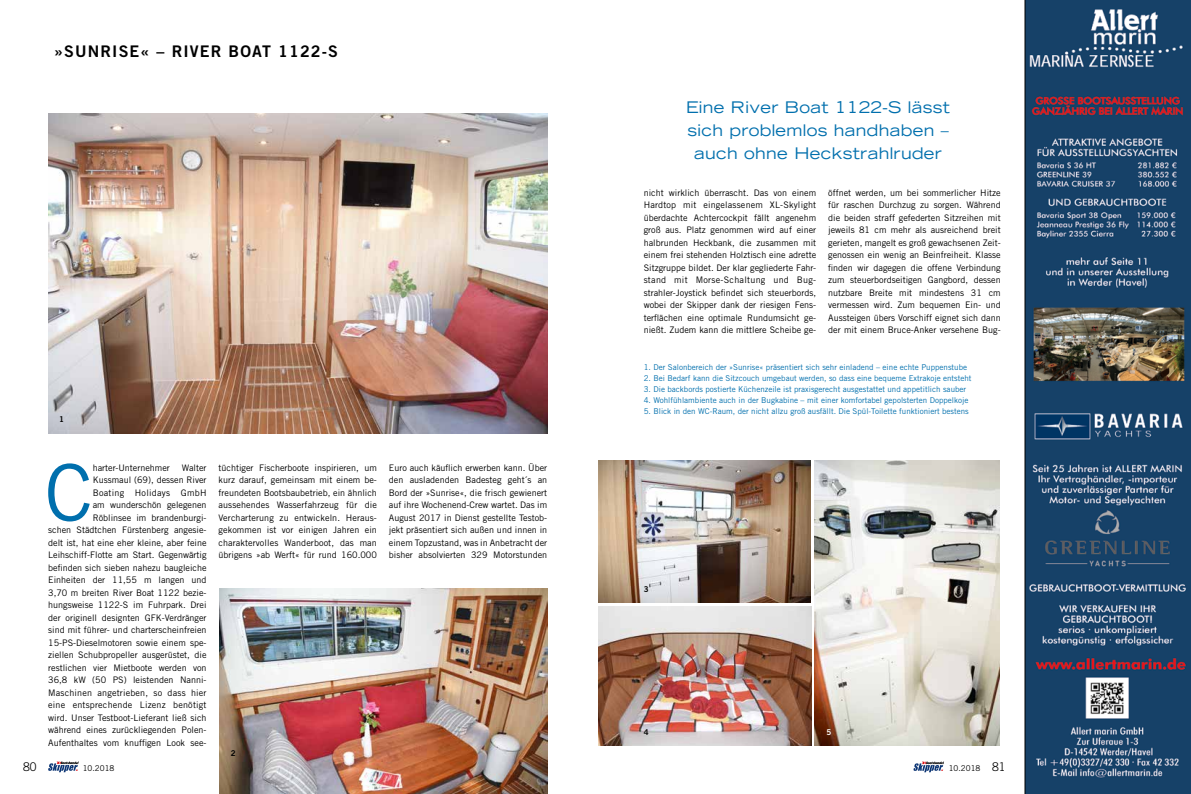
<style>
.page{position:relative;width:1191px;height:794px;background:#fff}
.page>*{position:absolute;margin:0;border:0;box-sizing:border-box;transform-origin:0 0}
.t1{font:78.3px "Trade Gothic LT Std";color:#006fad}
.t2{font:expanded 16px/23px "Trade Gothic LT Std";letter-spacing:.02em;color:#006fad;text-align:center}
.t3{font:16px "Trade Gothic LT Std Bd 2";letter-spacing:.07em;color:#000}
.t4{font:300 12px "Trade Gothic LT Std";color:#000}
.t5{font:9px/12.5px "Trade Gothic LT Std";color:#000;text-align:justify}
.t6{font:8px "Trade Gothic LT Std";color:#006fad}
.t7{font:8px "Trade Gothic LT Std";color:#000}
.t8{font:8px "Trade Gothic LT Std Bd 2";color:#000}
.t9{font:8px "Trade Gothic LT Std Bd 2";color:#fff}
.s1{font-weight:300;font-size:12px}
</style>
<div class="page">
<img style="left:1025px;top:0;width:166px;height:794px">
<img style="left:599px;top:606px;width:212px;height:140px">
<img style="left:814px;top:461px;width:185px;height:285px">
<img style="left:599px;top:460px;width:211px;height:143px">
<img style="left:48px;top:113px;width:499px;height:320px">
<img style="left:219px;top:589px;width:328px;height:205px">
<hr style="left:1024px;top:0;width:1px;height:794px;background:#000">
<svg style="left:48px;top:761px;width:31px;height:11px"></svg>
<svg style="left:913px;top:761px;width:31px;height:11px"></svg>
<h2 class="t3" style="left:54px;top:41px;width:285px">»SUNRISE« – RIVER BOAT 1122-S</h2>
<p class="t8" style="left:59px;top:414px;width:6px">1</p>
<p class="t5" style="left:48px;top:461px;width:160px;text-align:right">Walter<br>Kussmaul (69), dessen River<br>Boating Holidays GmbH<br>am wunderschön gelegenen<br>Röblinsee im brandenburgi-<br>schen Städtchen Fürstenberg angesie&shy;delt ist, hat eine eher kleine, aber feine Leihschiff-Flotte am Start. Gegenwärtig befinden sich sieben nahezu baugleiche Einheiten der 11,55 m langen und 3,70 m breiten River Boat 1122 bezie&shy;hungsweise 1122-S im Fuhrpark. Drei der originell designten GFK-Verdränger sind mit führer- und charterscheinfreien 15-PS-Dieselmotoren sowie einem spe&shy;ziellen Schubpropeller ausgerüstet, die restlichen vier Mietboote werden von 36,8 kW (50 PS) leistenden Nanni-Maschinen angetrieben, so dass hier eine entsprechende Lizenz benötigt wird. Unser Testboot-Lieferant ließ sich während eines zurückliegenden Polen-Aufenthaltes vom knuffigen Look see-</p>
<p class="t5" style="left:218px;top:461px;width:160px">tüchtiger Fischerboote inspirieren, um kurz darauf, gemeinsam mit einem be&shy;freundeten Bootsbaubetrieb, ein ähnlich aussehendes Wasserfahrzeug für die Vercharterung zu entwickeln. Heraus&shy;gekommen ist vor einigen Jahren ein charaktervolles Wanderboot, das man übrigens »ab Werft« für rund 160.000</p>
<p class="t5" style="left:389px;top:461px;width:160px">Euro auch käuflich erwerben kann. Über den ausladenden Badesteg geht´s an Bord der »Sunrise«, die frisch gewienert auf ihre Wochenend-Crew wartet. Das im August 2017 in Dienst gestellte Testob&shy;jekt präsentiert sich außen und innen in einem Topzustand, was in Anbetracht der bisher absolvierten 329 Motorstunden</p>
<h1 class="t1" style="left:45px;top:445px;width:49px">C</h1>
<p class="t5" style="left:93px;top:461px;width:79px">harter-Unternehmer</p>
<p class="t8" style="left:231px;top:747px;width:6px">2</p>
<h2 class="t2" style="left:686px;top:95px;width:265px">Eine River Boat 1122-S lässt sich problemlos handhaben – auch ohne Heckstrahlruder</h2>
<p class="t5" style="left:643px;top:186px;width:174px">nicht wirklich überrascht. Das von einem Hardtop mit eingelassenem XL-Skylight überdachte Achtercockpit fällt angenehm groß aus. Platz genommen wird auf einer halbrunden Heckbank, die zusammen mit einem frei stehenden Holztisch eine adrette Sitzgruppe bildet. Der klar gegliederte Fahr&shy;stand mit Morse-Schaltung und Bug&shy;strahler-Joystick befindet sich steuerbords, wobei der Skipper dank der riesigen Fens&shy;terflächen eine optimale Rundumsicht ge&shy;nießt. Zudem kann die mittlere Scheibe ge-</p>
<p class="t5" style="left:828px;top:186px;width:174px">öffnet werden, um bei sommerlicher Hitze für raschen Durchzug zu sorgen. Während die beiden straff gefederten Sitzreihen mit jeweils 81 cm mehr als ausreichend breit gerieten, mangelt es groß gewachsenen Zeit&shy;genossen ein wenig an Beinfreiheit. Klasse finden wir dagegen die offene Verbindung zum steuerbordseitigen Gangbord, dessen nutzbare Breite mit mindestens 31 cm vermessen wird. Zum bequemen Ein- und Aussteigen übers Vorschiff eignet sich dann der mit einem Bruce-Anker versehene Bug-</p>
<p class="t6" style="left:643px;top:362px;width:325px">1. Der Salonbereich der »Sunrise« präsentiert sich sehr einladend – eine echte Puppenstube</p>
<p class="t6" style="left:643px;top:373px;width:329px">2. Bei Bedarf kann die Sitzcouch umgebaut werden, so dass eine bequeme Extrakoje entsteht</p>
<p class="t6" style="left:643px;top:384px;width:324px">3. Die backbords postierte Küchenzeile ist praxisgerecht ausgestattet und appetitlich sauber</p>
<p class="t6" style="left:643px;top:395px;width:326px">4. Wohlfühlambiente auch in der Bugkabine – mit einer komfortabel gepolsterten Doppelkoje</p>
<p class="t6" style="left:643px;top:406px;width:327px">5. Blick in den WC-Raum, der nicht allzu groß ausfällt. Die Spül-Toilette funktioniert bestens</p>
<p class="t8" style="left:643px;top:584px;width:6px">3</p>
<p class="t8" style="left:643px;top:727px;width:6px">4</p>
<p class="t9" style="left:826px;top:726px;width:6px">5</p>
<h3 class="t4" style="left:23px;top:759px;width:15px">80</h3>
<p class="t7" style="left:83px;top:763px;width:33px">10.2018</p>
<p class="t7" style="left:948px;top:763px;width:58px">10.2018 <span class="s1">81</span></p>
</div>
